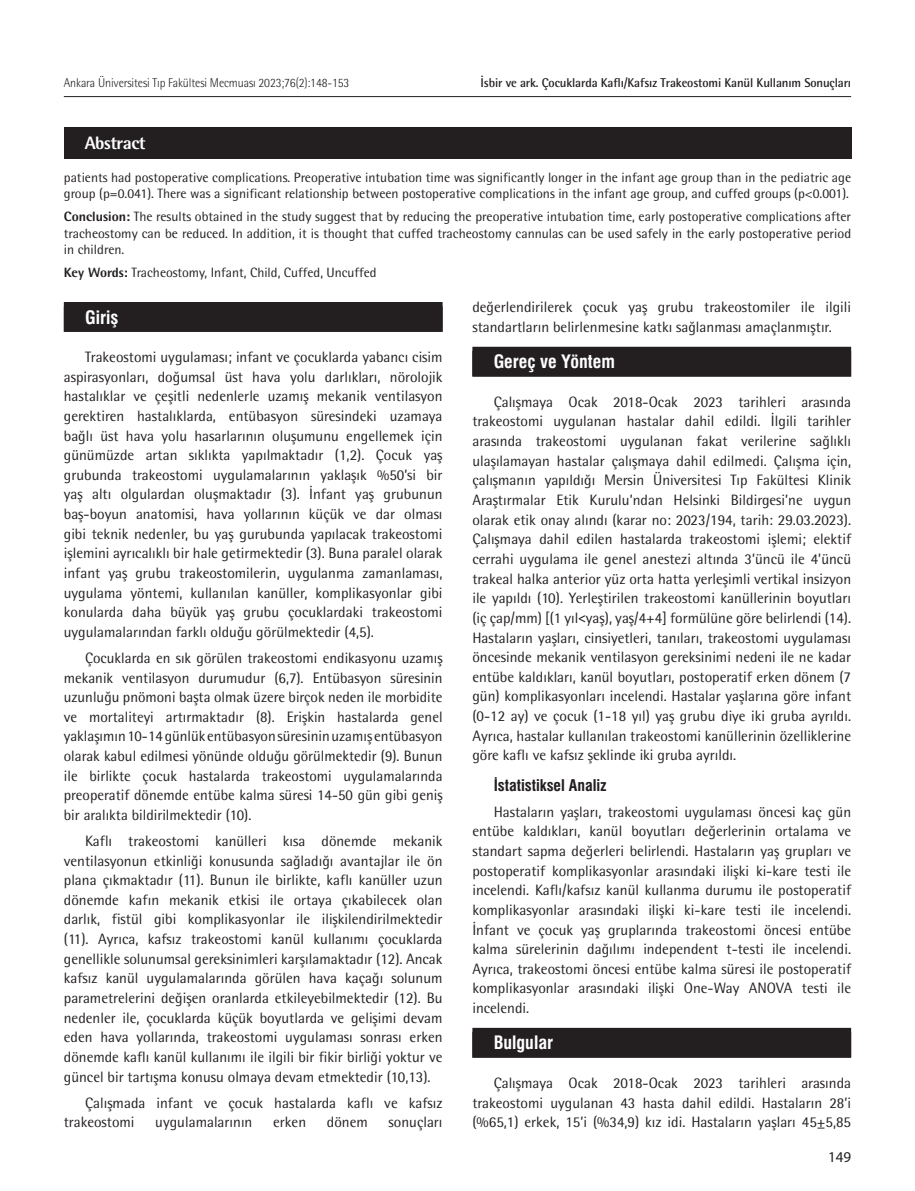
<style>
.page{position:relative;width:915px;height:1191px;background:#fff}
.page>*{position:absolute;margin:0;border:0;box-sizing:border-box;transform-origin:0 0}
.ANA_BASLIK{font:18px "Swiss Condensed Bold Tr";color:#fff}
.t1{font:800 18px "Rotis Semi Sans Std";letter-spacing:-.025em;color:#fff}
.ARA_BASLIK{font:15.75px "Swiss Condensed Bold Tr";color:#231f20}
.YAZI{font:15px/19.6px "Rotis Semi Sans Std";color:#231f20;text-align:justify}
.t2{font:15px "Myriad Pro";color:#231f20}
.OZET{font:13.5px/16.5px "Rotis Semi Sans Std";color:#231f20}
.t3{font:700 12.75px "Rotis Semi Sans Std";letter-spacing:-.01em;color:#231f20}
.t4{font:300 12.75px "Rotis Semi Sans Std";letter-spacing:-.01em;color:#231f20;scale:.95 1}
.s1{font-weight:800}
.s2{font-family:"Calibri"}
</style>
<div class="page">
<hr style="left:64px;top:96px;width:786px;height:1px;background:#231f20">
<div style="left:64px;top:302px;width:378px;height:30px;background:#231f20"></div>
<div style="left:472px;top:347px;width:378px;height:29px;background:#231f20"></div>
<div style="left:472px;top:1027px;width:378px;height:30px;background:#231f20"></div>
<div style="left:64px;top:128px;width:786px;height:31px;background:#231f20"></div>
<p class="t4" style="left:64px;top:75px;width:302px">Ankara Üniversitesi Tıp Fakültesi Mecmuası 2023;76(2):148-153</p>
<p class="t3" style="left:480px;top:75px;width:372px">İsbir ve ark. Çocuklarda Kaflı/Kafsız Trakeostomi Kanül Kullanım Sonuçları</p>
<p class="t1" style="left:85px;top:132px;width:62px">Abstract</p>
<p class="OZET" style="left:64px;top:169px;width:788px">patients had postoperative complications. Preoperative intubation time was significantly longer in the infant age group than in the pediatric age group (p=0.041). There was a significant relationship between postoperative complications in the infant age group, and cuffed groups (p&lt;0.001).</p>
<p class="OZET" style="left:64px;top:208px;width:788px;text-align:justify"><span class="s1">Conclusion:</span> The results obtained in the study suggest that by reducing the preoperative intubation time, early postoperative complications after tracheostomy can be reduced. In addition, it is thought that cuffed tracheostomy cannulas can be used safely in the early postoperative period in children.</p>
<p class="OZET" style="left:64px;top:264px;width:314px"><span class="s1">Key Words:</span> Tracheostomy, Infant, Child, Cuffed, Uncuffed</p>
<p class="ANA_BASLIK" style="left:85px;top:306px;width:35px">Giriş</p>
<p class="YAZI" style="left:64px;top:347px;width:380px;text-indent:21px">Trakeostomi uygulaması; infant ve çocuklarda yabancı cisim aspirasyonları, doğumsal üst hava yolu darlıkları, nörolojik hastalıklar ve çeşitli nedenlerle uzamış mekanik ventilasyon gerektiren hastalıklarda, entübasyon süresindeki uzamaya bağlı üst hava yolu hasarlarının oluşumunu engellemek için günümüzde artan sıklıkta yapılmaktadır (1,2). Çocuk yaş grubunda trakeostomi uygulamalarının yaklaşık %50’si bir yaş altı olgulardan oluşmaktadır (3). İnfant yaş grubunun baş-boyun anatomisi, hava yollarının küçük ve dar olması gibi teknik nedenler, bu yaş gurubunda yapılacak trakeostomi işlemini ayrıcalıklı bir hale getirmektedir (3). Buna paralel olarak infant yaş grubu trakeostomilerin, uygulanma zamanlaması, uygulama yöntemi, kullanılan kanüller, komplikasyonlar gibi konularda daha büyük yaş grubu çocuklardaki trakeostomi uygulamalarından farklı olduğu görülmektedir (4,5).</p>
<p class="YAZI" style="left:64px;top:648px;width:380px;text-indent:21px">Çocuklarda en sık görülen trakeostomi endikasyonu uzamış mekanik ventilasyon durumudur (6,7). Entübasyon süresinin uzunluğu pnömoni başta olmak üzere birçok neden ile morbidite ve mortaliteyi artırmaktadır (8). Erişkin hastalarda genel yaklaşımın 10-14 günlük entübasyon süresinin uzamış entübasyon olarak kabul edilmesi yönünde olduğu görülmektedir (9). Bunun ile birlikte çocuk hastalarda trakeostomi uygulamalarında preoperatif dönemde entübe kalma süresi 14-50 gün gibi geniş bir aralıkta bildirilmektedir (10).</p>
<p class="YAZI" style="left:64px;top:831px;width:380px;text-indent:21px">Kaflı trakeostomi kanülleri kısa dönemde mekanik ventilasyonun etkinliği konusunda sağladığı avantajlar ile ön plana çıkmaktadır (11). Bunun ile birlikte, kaflı kanüller uzun dönemde kafın mekanik etkisi ile ortaya çıkabilecek olan darlık, fistül gibi komplikasyonlar ile ilişkilendirilmektedir (11). Ayrıca, kafsız trakeostomi kanül kullanımı çocuklarda genellikle solunumsal gereksinimleri karşılamaktadır (12). Ancak kafsız kanül uygulamalarında görülen hava kaçağı solunum parametrelerini değişen oranlarda etkileyebilmektedir (12). Bu nedenler ile, çocuklarda küçük boyutlarda ve gelişimi devam eden hava yollarında, trakeostomi uygulaması sonrası erken dönemde kaflı kanül kullanımı ile ilgili bir fikir birliği yoktur ve güncel bir tartışma konusu olmaya devam etmektedir (10,13).</p>
<p class="YAZI" style="left:64px;top:1092px;width:380px;text-indent:21px">Çalışmada infant ve çocuk hastalarda kaflı ve kafsız trakeostomi</p>
<p class="YAZI" style="left:155px;top:1112px;width:99px">uygulamalarının</p>
<p class="YAZI" style="left:273px;top:1112px;width:34px">erken</p>
<p class="YAZI" style="left:327px;top:1112px;width:42px">dönem</p>
<p class="YAZI" style="left:388px;top:1112px;width:55px">sonuçları</p>
<p class="YAZI" style="left:472px;top:297px;width:380px">değerlendirilerek çocuk yaş grubu trakeostomiler ile ilgili standartların belirlenmesine katkı sağlanması amaçlanmıştır.</p>
<p class="ANA_BASLIK" style="left:493px;top:351px;width:123px">Gereç ve Yöntem</p>
<p class="YAZI" style="left:472px;top:392px;width:380px;text-indent:21px">Çalışmaya Ocak 2018-Ocak 2023 tarihleri arasında trakeostomi uygulanan hastalar dahil edildi. İlgili tarihler arasında trakeostomi uygulanan fakat verilerine sağlıklı ulaşılamayan hastalar çalışmaya dahil edilmedi. Çalışma için, çalışmanın yapıldığı Mersin Üniversitesi Tıp Fakültesi Klinik Araştırmalar Etik Kurulu’ndan Helsinki Bildirgesi’ne uygun olarak etik onay alındı (karar no: 2023/194, tarih: 29.03.2023).<br>Çalışmaya dahil edilen hastalarda trakeostomi işlemi; elektif cerrahi uygulama ile genel anestezi altında 3’üncü ile 4’üncü trakeal halka anterior yüz orta hatta yerleşimli vertikal insizyon ile yapıldı (10). Yerleştirilen trakeostomi kanüllerinin boyutları (iç çap/mm) [(1 yıl<span class="s2">˂</span>yaş), yaş/4+4] formülüne göre belirlendi (14).<br>Hastaların yaşları, cinsiyetleri, tanıları, trakeostomi uygulaması öncesinde mekanik ventilasyon gereksinimi nedeni ile ne kadar entübe kaldıkları, kanül boyutları, postoperatif erken dönem (7 gün) komplikasyonları incelendi. Hastalar yaşlarına göre infant (0-12 ay) ve çocuk (1-18 yıl) yaş grubu diye iki gruba ayrıldı.<br>Ayrıca, hastalar kullanılan trakeostomi kanüllerinin özelliklerine göre kaflı ve kafsız şeklinde iki gruba ayrıldı.</p>
<p class="ARA_BASLIK" style="left:493px;top:775px;width:114px">İstatistiksel Analiz</p>
<p class="YAZI" style="left:472px;top:801px;width:380px;text-indent:21px">Hastaların yaşları, trakeostomi uygulaması öncesi kaç gün entübe kaldıkları, kanül boyutları değerlerinin ortalama ve standart sapma değerleri belirlendi. Hastaların yaş grupları ve postoperatif komplikasyonlar arasındaki ilişki ki-kare testi ile incelendi. Kaflı/kafsız kanül kullanma durumu ile postoperatif komplikasyonlar arasındaki ilişki ki-kare testi ile incelendi.<br>İnfant ve çocuk yaş gruplarında trakeostomi öncesi entübe kalma sürelerinin dağılımı independent t-testi ile incelendi.<br>Ayrıca, trakeostomi öncesi entübe kalma süresi ile postoperatif komplikasyonlar arasındaki ilişki One-Way ANOVA testi ile incelendi.</p>
<p class="ANA_BASLIK" style="left:493px;top:1032px;width:61px">Bulgular</p>
<p class="YAZI" style="left:472px;top:1072px;width:380px;text-indent:21px">Çalışmaya Ocak 2018-Ocak 2023 tarihleri arasında trakeostomi uygulanan 43 hasta dahil edildi. Hastaların 28’i (%65,1) erkek, 15’i (%34,9) kız idi. Hastaların yaşları 45±5,85</p>
<p class="t2" style="left:827px;top:1147px;width:25px">149</p>
</div>
